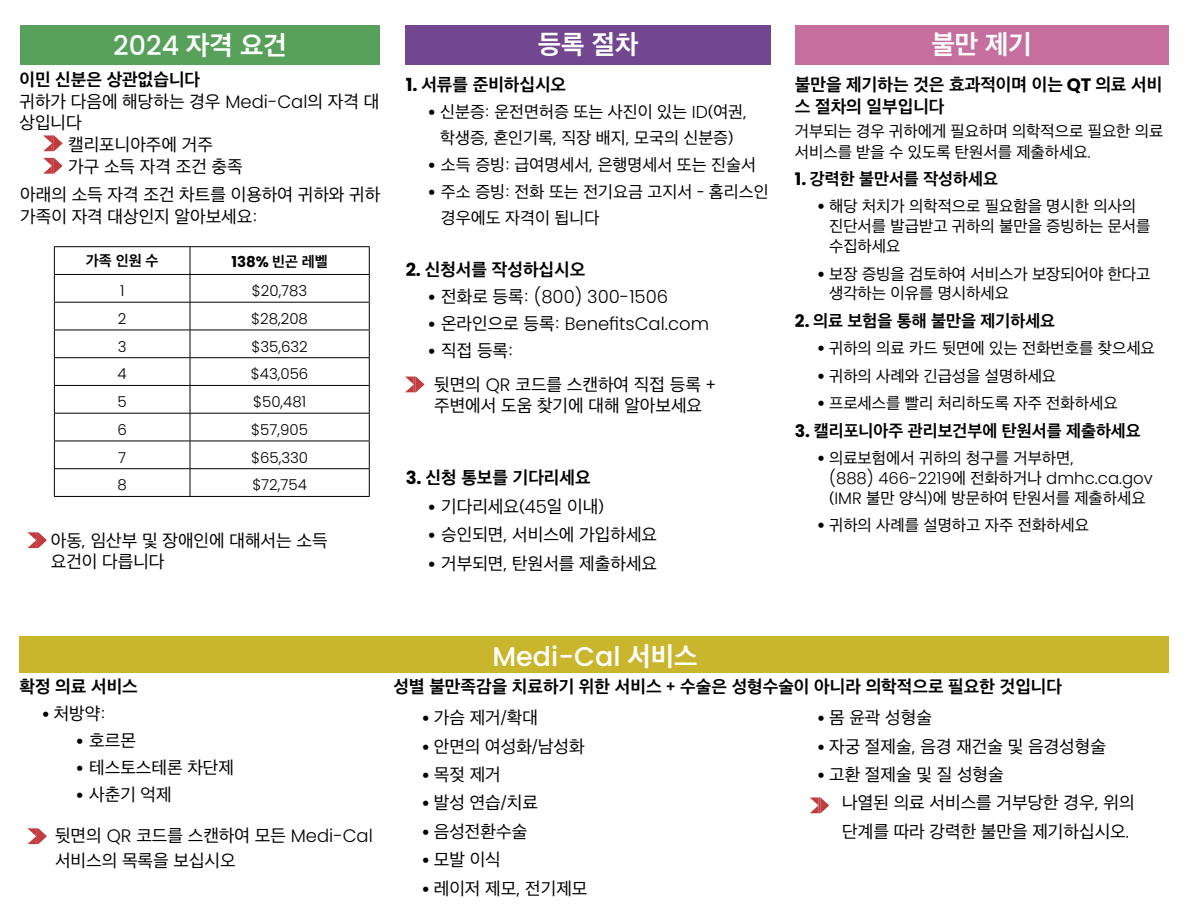
<style>
.page{position:relative;width:1188px;height:918px;background:#fff}
.page>*{position:absolute;margin:0;border:0;box-sizing:border-box;transform-origin:0 0}
.t1{font:500 27px "Poppins";color:#fff}
.t2{font:700 27px "Apple SD Gothic Neo";color:#fff}
.t3{font:18px/21.6px "Apple SD Gothic Neo";color:#000}
.t4{font:700 18px/21.6px "Apple SD Gothic Neo";color:#000}
.t5{font:300 18px "Poppins";color:#000}
.t6{font:17.25px/26.2px "Apple SD Gothic Neo";color:#000;text-align:center}
.t7{font:700 17.25px "Apple SD Gothic Neo";color:#000}
.t8{font:16.5px/19.8px "Apple SD Gothic Neo";color:#000}
.t9{font:300 16.5px "Poppins";color:#000}
.t10{font:300 15px "Poppins";color:#000}
.t11{font:700 15px "Poppins";color:#000}
.t12{font:700 15px "Apple SD Gothic Neo";color:#000}
.s1{font-family:"Apple SD Gothic Neo";font-weight:700}
.s2{font-family:"Poppins"}
.s3{font-weight:700}
.s4{font-family:"Poppins";font-weight:300}
.s5{font-family:"Poppins";font-weight:700}
.s6{font-family:"Poppins";font-weight:700;font-size:17.25px}
.s7{font-family:"Apple SD Gothic Neo";font-weight:400}
.s8{font-family:"Apple SD Gothic Neo"}
.s9{font-weight:700;font-size:17.25px}
</style>
<div class="page">
<div style="left:19px;top:636px;width:1150px;height:37px;background:#cab62d"></div>
<div style="left:20px;top:25px;width:360px;height:40px;background:#57a15a"></div>
<div style="left:406px;top:25px;width:365px;height:40px;background:#73478f"></div>
<div style="left:795px;top:25px;width:374px;height:40px;background:#c66f9f"></div>
<svg style="left:43px;top:135px;width:19px;height:16px"></svg>
<svg style="left:43px;top:158px;width:19px;height:16px"></svg>
<svg style="left:27px;top:532px;width:20px;height:16px"></svg>
<svg style="left:27px;top:828px;width:20px;height:16px"></svg>
<svg style="left:810px;top:798px;width:19px;height:15px"></svg>
<svg style="left:405px;top:377px;width:19px;height:15px"></svg>
<hr style="left:54px;top:246px;width:136px;height:1px;background:#000">
<hr style="left:190px;top:246px;width:180px;height:1px;background:#000">
<hr style="left:54px;top:274px;width:136px;height:1px;background:#000">
<hr style="left:190px;top:274px;width:180px;height:1px;background:#000">
<hr style="left:54px;top:302px;width:136px;height:1px;background:#000">
<hr style="left:190px;top:302px;width:180px;height:1px;background:#000">
<hr style="left:54px;top:330px;width:136px;height:1px;background:#000">
<hr style="left:190px;top:330px;width:180px;height:1px;background:#000">
<hr style="left:54px;top:357px;width:136px;height:1px;background:#000">
<hr style="left:190px;top:357px;width:180px;height:1px;background:#000">
<hr style="left:54px;top:385px;width:136px;height:1px;background:#000">
<hr style="left:190px;top:385px;width:180px;height:1px;background:#000">
<hr style="left:54px;top:413px;width:136px;height:1px;background:#000">
<hr style="left:190px;top:413px;width:180px;height:1px;background:#000">
<hr style="left:54px;top:441px;width:136px;height:1px;background:#000">
<hr style="left:190px;top:441px;width:180px;height:1px;background:#000">
<hr style="left:54px;top:468px;width:136px;height:1px;background:#000">
<svg style="left:54px;top:247px;width:1px;height:249px"></svg>
<hr style="left:190px;top:468px;width:180px;height:1px;background:#000">
<svg style="left:190px;top:247px;width:1px;height:249px"></svg>
<svg style="left:369px;top:247px;width:1px;height:249px"></svg>
<hr style="left:54px;top:496px;width:136px;height:1px;background:#000">
<hr style="left:190px;top:496px;width:180px;height:1px;background:#000">
<h1 class="t1" style="left:113px;top:30px;width:175px">2024 <span class="s1">자격 요건</span></h1>
<h1 class="t2" style="left:538px;top:29px;width:102px">등록 절차</h1>
<h1 class="t2" style="left:931px;top:29px;width:102px">불만 제기</h1>
<p class="t4" style="left:795px;top:75px;width:369px">불만을 제기하는 것은 효과적이며 이는 <span class="s2">QT</span> 의료 서비 스 절차의 일부입니다</p>
<p class="t3" style="left:19px;top:70px;width:361px"><span class="s3">이민 신분은 상관없습니다<br></span>귀하가 다음에 해당하는 경우 <span class="s4">Medi-Cal</span>의 자격 대 상입니다</p>
<p class="t3" style="left:48px;top:135px;width:167px">• 캘리포니아주에 거주</p>
<p class="t3" style="left:48px;top:156px;width:196px">• 가구 소득 자격 조건 충족</p>
<p class="t4" style="left:406px;top:75px;width:162px"><span class="s2">1.</span> 서류를 준비하십시오</p>
<p class="t6" style="left:428px;top:100px;width:321px"><span class="s5">•</span> 신분증: 운전면허증 또는 사진이 있는 <span class="s4">ID</span>(여권, 학생증, 혼인기록, 직장 배지, 모국의 신분증)</p>
<p class="t6" style="left:428px;top:153px;width:330px"><span class="s5">•</span> 소득 증빙: 급여명세서, 은행명세서 또는 진술서</p>
<p class="t6" style="left:441px;top:179px;width:329px;text-align:left;text-indent:-13px"><span class="s5">•</span> 주소 증빙: 전화 또는 전기요금 고지서 - 홈리스인 경우에도 자격이 됩니다</p>
<p class="t8" style="left:795px;top:122px;width:370px;line-height:20.7px">거부되는 경우 귀하에게 필요하며 의학적으로 필요한 의료 서비스를 받을 수 있도록 탄원서를 제출하세요.</p>
<p class="t7" style="left:795px;top:170px;width:205px"><span class="s2">1.</span> 강력한 불만서를 작성하세요</p>
<p class="t8" style="left:829px;top:198px;width:323px;text-indent:-12px"><span class="s6">•</span> 해당 처치가 의학적으로 필요함을 명시한 의사의 진단서를 발급받고 귀하의 불만을 증빙하는 문서를 수집하세요</p>
<p class="t8" style="left:829px;top:265px;width:323px;text-indent:-12px"><span class="s6">•</span> 보장 증빙을 검토하여 서비스가 보장되어야 한다고 생각하는 이유를 명시하세요</p>
<p class="t7" style="left:795px;top:311px;width:262px"><span class="s2">2.</span> 의료 보험을 통해 불만을 제기하세요</p>
<p class="t8" style="left:817px;top:339px;width:340px"><span class="s6">•</span> 귀하의 의료 카드 뒷면에 있는 전화번호를 찾으세요</p>
<p class="t8" style="left:817px;top:367px;width:241px"><span class="s6">•</span> 귀하의 사례와 긴급성을 설명하세요</p>
<p class="t8" style="left:817px;top:394px;width:302px"><span class="s6">•</span> 프로세스를 빨리 처리하도록 자주 전화하세요</p>
<p class="t7" style="left:795px;top:421px;width:347px"><span class="s2">3.</span> 캘리포니아주 관리보건부에 탄원서를 제출하세요</p>
<p class="t8" style="left:817px;top:449px;width:259px"><span class="s6">•</span> 의료보험에서 귀하의 청구를 거부하면,</p>
<p class="t9" style="left:829px;top:468px;width:325px">(888) 466-2219<span class="s7">에 전화하거나</span> dmhc.ca.gov</p>
<p class="t8" style="left:829px;top:489px;width:318px">(<span class="s4">IMR</span> 불만 양식)에 방문하여 탄원서를 제출하세요</p>
<p class="t8" style="left:817px;top:516px;width:274px"><span class="s6">•</span> 귀하의 사례를 설명하고 자주 전화하세요</p>
<p class="t3" style="left:20px;top:185px;width:362px">아래의 소득 자격 조건 차트를 이용하여 귀하와 귀하 가족이 자격 대상인지 알아보세요:</p>
<p class="t12" style="left:86px;top:253px;width:74px">가족 인원 수</p>
<p class="t11" style="left:231px;top:253px;width:98px">138% <span class="s8">빈곤 레벨</span></p>
<p class="t10" style="left:120px;top:282px;width:6px">1</p>
<p class="t10" style="left:252px;top:282px;width:57px">$20,783</p>
<p class="t10" style="left:118px;top:310px;width:10px">2</p>
<p class="t10" style="left:251px;top:310px;width:58px">$28,208</p>
<p class="t10" style="left:118px;top:338px;width:10px">3</p>
<p class="t10" style="left:251px;top:338px;width:58px">$35,632</p>
<p class="t10" style="left:118px;top:365px;width:11px">4</p>
<p class="t10" style="left:251px;top:365px;width:59px">$43,056</p>
<p class="t10" style="left:118px;top:393px;width:11px">5</p>
<p class="t10" style="left:253px;top:393px;width:54px">$50,481</p>
<p class="t10" style="left:117px;top:421px;width:11px">6</p>
<p class="t10" style="left:251px;top:421px;width:58px">$57,905</p>
<p class="t10" style="left:118px;top:449px;width:9px">7</p>
<p class="t10" style="left:251px;top:449px;width:59px">$65,330</p>
<p class="t10" style="left:118px;top:476px;width:11px">8</p>
<p class="t10" style="left:252px;top:476px;width:56px">$72,754</p>
<p class="t4" style="left:406px;top:260px;width:181px"><span class="s2">2.</span> 신청서를 작성하십시오</p>
<p class="t5" style="left:428px;top:286px;width:242px"><span class="s9">•</span> <span class="s7">전화로 등록:</span> (800) 300-1506</p>
<p class="t5" style="left:428px;top:313px;width:283px"><span class="s9">•</span> <span class="s7">온라인으로 등록:</span> BenefitsCal.com</p>
<p class="t3" style="left:428px;top:341px;width:87px"><span class="s6">•</span> 직접 등록:</p>
<p class="t3" style="left:434px;top:374px;width:283px">뒷면의 <span class="s4">QR</span> 코드를 스캔하여 직접 등록 + 주변에서 도움 찾기에 대해 알아보세요</p>
<p class="t4" style="left:406px;top:468px;width:186px"><span class="s2">3.</span> 신청 통보를 기다리세요</p>
<p class="t3" style="left:428px;top:497px;width:178px"><span class="s6">•</span> 기다리세요(<span class="s4">45</span>일 이내)</p>
<p class="t3" style="left:428px;top:525px;width:231px"><span class="s6">•</span> 승인되면, 서비스에 가입하세요</p>
<p class="t3" style="left:428px;top:554px;width:231px"><span class="s6">•</span> 거부되면, 탄원서를 제출하세요</p>
<p class="t3" style="left:51px;top:530px;width:278px">아동, 임산부 및 장애인에 대해서는 소득 요건이 다릅니다</p>
<p class="t4" style="left:19px;top:677px;width:120px">확정 의료 서비스</p>
<p class="t3" style="left:41px;top:704px;width:66px"><span class="s6">•</span> 처방약:</p>
<p class="t3" style="left:76px;top:731px;width:62px"><span class="s6">•</span> 호르몬</p>
<p class="t3" style="left:76px;top:758px;width:160px"><span class="s6">•</span> 테스토스테론 차단제</p>
<p class="t3" style="left:76px;top:785px;width:98px"><span class="s6">•</span> 사춘기 억제</p>
<p class="t3" style="left:55px;top:824px;width:319px;line-height:25.5px">뒷면의 <span class="s4">QR</span> 코드를 스캔하여 모든 <span class="s4">Medi-Cal </span>서비스의 목록을 보십시오</p>
<h1 class="t1" style="left:493px;top:640px;width:207px">Medi-Cal <span class="s1">서비스</span></h1>
<p class="t4" style="left:394px;top:677px;width:670px">성별 불만족감을 치료하기 위한 서비스 + 수술은 성형수술이 아니라 의학적으로 필요한 것입니다</p>
<p class="t3" style="left:422px;top:708px;width:118px"><span class="s6">•</span> 가슴 제거/확대</p>
<p class="t3" style="left:422px;top:737px;width:165px"><span class="s6">•</span> 안면의 여성화/남성화</p>
<p class="t3" style="left:422px;top:765px;width:81px"><span class="s6">•</span> 목젖 제거</p>
<p class="t3" style="left:422px;top:793px;width:118px"><span class="s6">•</span> 발성 연습/치료</p>
<p class="t3" style="left:422px;top:822px;width:107px"><span class="s6">•</span> 음성전환수술</p>
<p class="t3" style="left:422px;top:850px;width:81px"><span class="s6">•</span> 모발 이식</p>
<p class="t3" style="left:422px;top:878px;width:167px"><span class="s6">•</span> 레이저 제모, 전기제모</p>
<p class="t3" style="left:817px;top:708px;width:117px"><span class="s6">•</span> 몸 윤곽 성형술</p>
<p class="t3" style="left:817px;top:737px;width:291px"><span class="s6">•</span> 자궁 절제술, 음경 재건술 및 음경성형술</p>
<p class="t3" style="left:842px;top:762px;width:294px;line-height:28.3px;text-indent:-25px"><span class="s6">•</span> 고환 절제술 및 질 성형술<br>나열된 의료 서비스를 거부당한 경우, 위의 단계를 따라 강력한 불만을 제기하십시오.</p>
</div>
